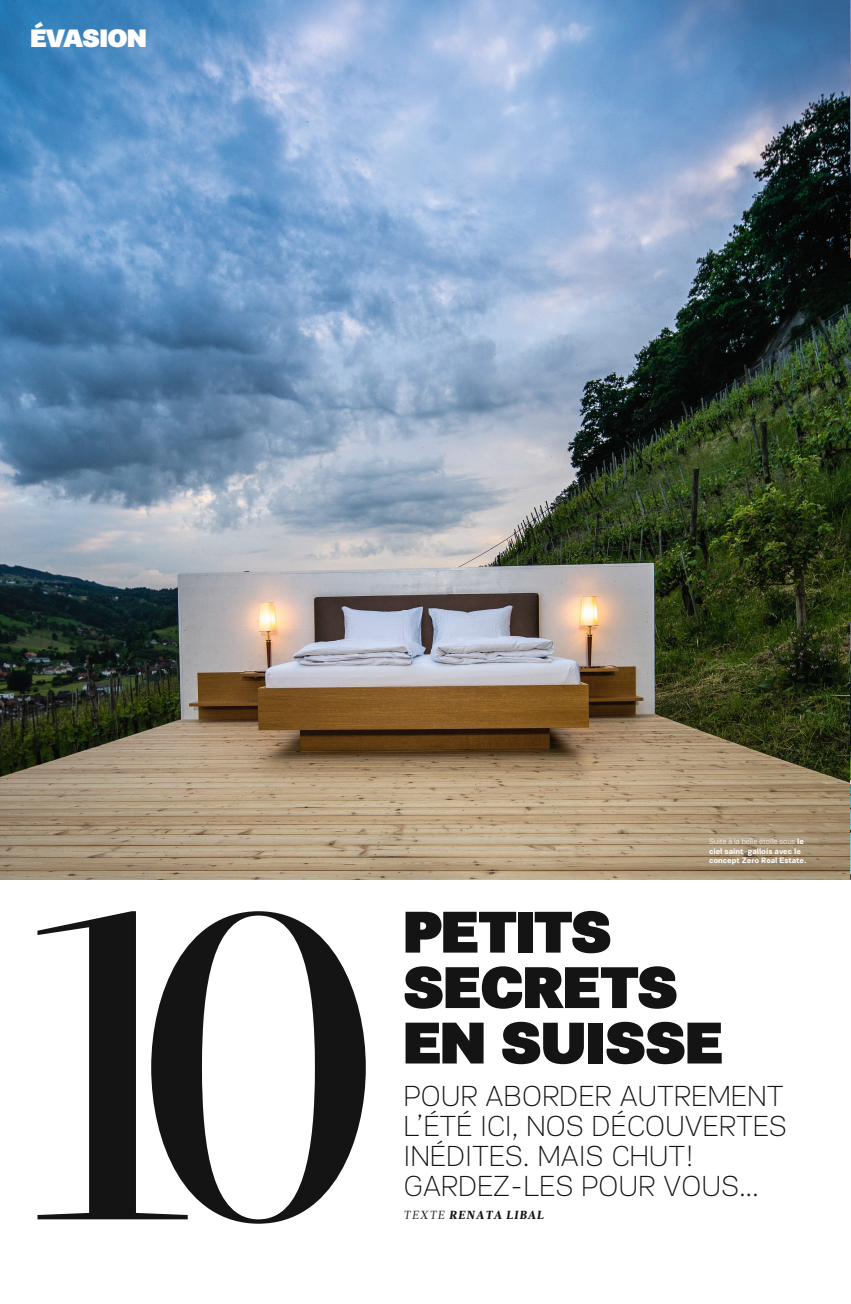
<style>
.page{position:relative;width:851px;height:1304px;background:#fff}
.page>*{position:absolute;margin:0;border:0;box-sizing:border-box;transform-origin:0 0}
.t1{font:500 434px "Glosa Display";color:#141414}
.t2{font:900 59.7px/55.5px "PF Encore Sans Pro";letter-spacing:-.035em;color:#141414}
.t3{font:100 29.8px/29.8px "PF Encore Sans Pro";letter-spacing:.015em;color:#141414}
.t4{font:900 25.6px "PF Encore Sans Pro";letter-spacing:-.045em;color:#fff}
.t5{font:italic 900 11.7px "Glosa";letter-spacing:.095em;color:#141414}
.t6{font:700 8px/9.4px "PF Encore Sans Pro";letter-spacing:-.01em;color:#fff}
.s1{font-weight:300}
.s2{font-weight:400}
</style>
<div class="page">
<img style="left:0;top:0;width:850px;height:879px">
<img style="left:850px;top:1px;width:1px;height:257px">
<img style="left:850px;top:621px;width:1px;height:258px">
<p class="t4" style="left:30px;top:21px;width:118px">ÉVASION</p>
<p class="t6" style="left:709px;top:837px;width:99px"><span class="s1">Suite à la belle étoile sous</span> le ciel saint-gallois avec le concept Zero Real Estate.</p>
<h1 class="t1" style="left:21px;top:783px;width:369px">10</h1>
<h2 class="t2" style="left:402px;top:906px;width:322px">PETITS<br>SECRETS<br>EN SUISSE</h2>
<p class="t3" style="left:404px;top:1081px;width:384px">POUR ABORDER AUTREMENT<br>L’ÉTÉ ICI, NOS DÉCOUVERTES<br>INÉDITES. MAIS CHUT!<br>GARDEZ-LES POUR VOUS...</p>
<p class="t5" style="left:403px;top:1208px;width:142px"><span class="s2">TEXTE</span> RENATA LIBAL</p>
</div>
